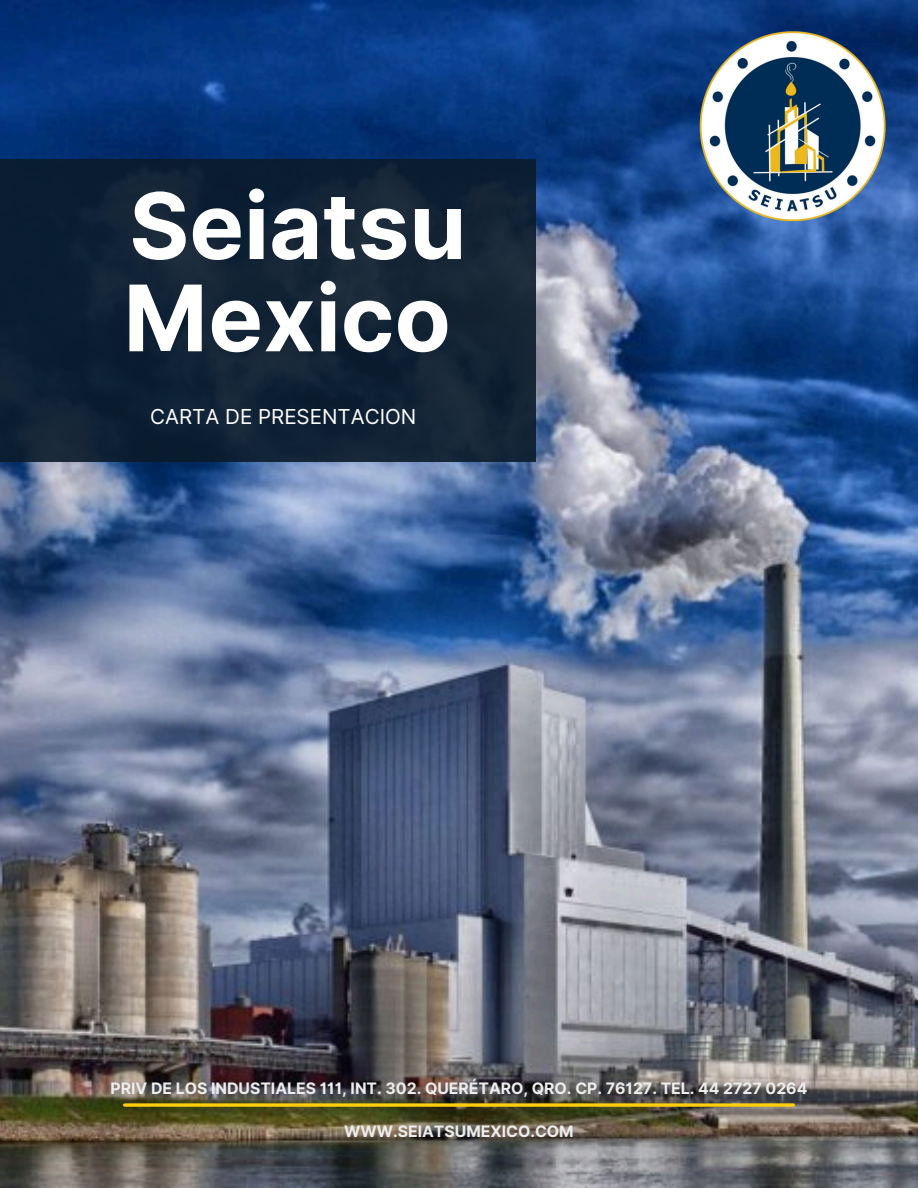
<style>
.page{position:relative;width:918px;height:1188px;background:#fff}
.page>*{position:absolute;margin:0;border:0;box-sizing:border-box;transform-origin:0 0}
.t1{font:700 91.65px/92.2px "Inter";color:#fff}
.t2{font:20.55px "Inter";color:#fff}
.t3{font:700 15.75px "Inter";color:#ededed}
</style>
<div class="page">
<img style="left:0;top:0;width:918px;height:1188px">
<div style="left:0;top:159px;width:536px;height:302px;background:#112235"></div>
<img style="left:667px;top:0;width:250px;height:251px">
<svg style="left:125px;top:1103px;width:668px;height:4px;background:#e1b911"></svg>
<p class="t1" style="left:124px;top:180px;width:344px">Seiatsu<br>Mexico</p>
<h1 class="t2" style="left:150px;top:405px;width:268px">CARTA DE PRESENTACION</h1>
<h2 class="t3" style="left:111px;top:1079px;width:698px">PRIV DE LOS INDUSTIALES 111, INT. 302. QUERÉTARO, QRO. CP. 76127. TEL. 44 2727 0264</h2>
<p class="t3" style="left:344px;top:1122px;width:231px">WWW.SEIATSUMEXICO.COM</p>
</div>
